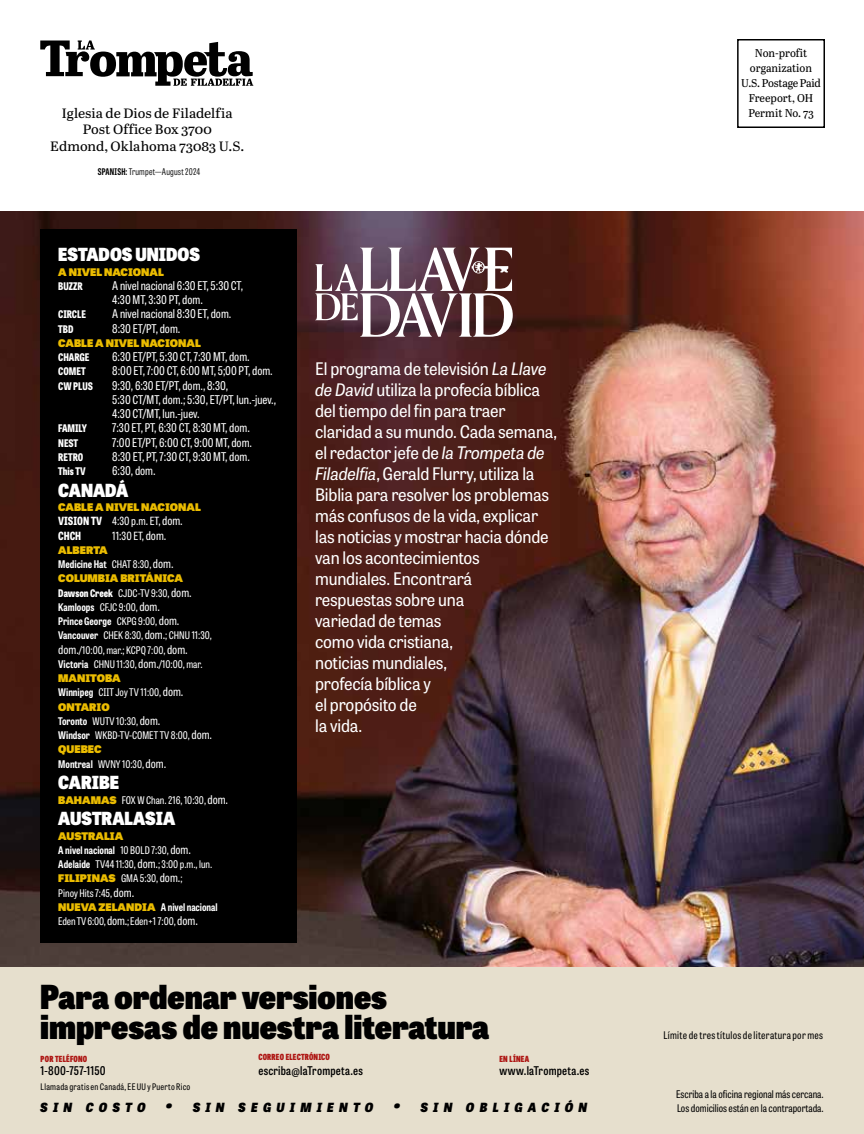
<style>
.page{position:relative;width:864px;height:1134px;background:#fff}
.page>*{position:absolute;margin:0;border:0;box-sizing:border-box;transform-origin:0 0}
.t1{font:800 33px/30px "Tablet Gothic Narrow";color:#000}
.t2{font:800 18px "Tablet Gothic Narrow";color:#fff}
.t3{font:17.25px/21px "Tablet Gothic Narrow";letter-spacing:-.01em;color:#fff}
.t4{font:13.5px/16.5px "Abril Text";color:#000;text-align:center;scale:1.05 1}
.t5{font:italic 800 12.6px "Tablet Gothic Narrow";letter-spacing:.425em;color:#000}
.t6{font:12px/14.2px "Tablet Gothic Condensed";color:#fff}
.t7{font:600 12px "Tablet Gothic Condensed";letter-spacing:.02em;color:#000}
.t8{font:11.25px/15px "Abril Titling";letter-spacing:-.005em;color:#000;text-align:center}
.t9{font:800 11.25px/14.2px "Tablet Gothic Condensed";color:#fff}
.t10{font:11.25px "Tablet Gothic Condensed";color:#fff}
.t11{font:10.5px/14.2px "Tablet Gothic Condensed";color:#fff}
.t12{font:800 10.5px "Tablet Gothic Wide";color:#ebbc00}
.t13{font:10.5px "Tablet Gothic Condensed";color:#000}
.t14{font:800 10.5px "Tablet Gothic Condensed";color:#fff}
.t15{font:10.5px "Tablet Gothic Condensed";letter-spacing:.025em;color:#000}
.t16{font:700 10.5px "Tablet Gothic Condensed";color:#fff}
.t17{font:300 9.15px "Tablet Gothic Compressed";letter-spacing:.02em;color:#000;scale:1.05 1}
.t18{font:9px "Tablet Gothic Condensed";letter-spacing:.03em;color:#000}
.t19{font:800 8.4px "Tablet Gothic Condensed";letter-spacing:.025em;color:#ae1613}
.s1{font-weight:700}
.s2{font-weight:400}
.s3{font-weight:400;font-size:12px}
.s4{font-size:12px}
.s5{font-weight:800}
.s6{font-family:"Tablet Gothic Wide";font-weight:800;color:#ebbc00}
.s7{font-family:"Tablet Gothic Condensed";font-weight:400;color:#fff}
.s8{font-family:"Tablet Gothic Condensed";font-weight:400;font-size:12px;color:#fff}
.s9{font-style:italic}
.s10{font-size:18px}
</style>
<div class="page">
<img style="left:0;top:212px;width:864px;height:756px">
<div style="left:0;top:968px;width:864px;height:166px;background:#e6dfcd"></div>
<svg style="left:40px;top:40px;width:213px;height:46px"></svg>
<div style="left:737px;top:39px;width:88px;height:89px;border:2px solid #000"></div>
<svg style="left:315px;top:248px;width:198px;height:89px"></svg>
<div style="left:40px;top:230px;width:257px;height:713px;background:#000"></div>
<p class="t4" style="left:50px;top:104px;width:186px">Iglesia de Dios de Filadelfia<br>Post Office Box 3700<br>Edmond, Oklahoma 73083 U.S.</p>
<p class="t17" style="left:98px;top:165px;width:99px"><span class="s1">SPANISH:</span> Trumpet—August 2024</p>
<h2 class="t2" style="left:58px;top:241px;width:143px">ESTADOS UNIDOS</h2>
<p class="t12" style="left:58px;top:264px;width:107px">A NIVEL NACIONAL</p>
<p class="t14" style="left:58px;top:278px;width:26px">BUZZR</p>
<p class="t6" style="left:112px;top:278px;width:132px">A nivel nacional 6:30 ET, 5:30 CT,<br>4:30 MT, 3:30 PT, dom.</p>
<p class="t14" style="left:58px;top:306px;width:29px">CIRCLE</p>
<p class="t6" style="left:112px;top:306px;width:121px">A nivel nacional 8:30 ET, dom.</p>
<p class="t14" style="left:58px;top:321px;width:17px">TBD</p>
<p class="t6" style="left:112px;top:321px;width:70px">8:30 ET/PT, dom.</p>
<p class="t12" style="left:58px;top:335px;width:144px">CABLE A NIVEL NACIONAL</p>
<p class="t14" style="left:58px;top:349px;width:33px">CHARGE</p>
<p class="t6" style="left:112px;top:349px;width:139px">6:30 ET/PT, 5:30 CT, 7:30 MT, dom.</p>
<p class="t14" style="left:58px;top:363px;width:29px">COMET</p>
<p class="t6" style="left:112px;top:363px;width:162px">8:00 ET, 7:00 CT, 6:00 MT, 5;00 PT, dom.</p>
<p class="t14" style="left:58px;top:378px;width:36px">CW PLUS</p>
<p class="t6" style="left:112px;top:378px;width:165px">9:30, 6:30 ET/PT, dom., 8:30,<br>5:30 CT/MT, dom.; 5:30, ET/PT, lun.-juev.,<br>4:30 CT/MT, lun.-juev.</p>
<p class="t14" style="left:58px;top:420px;width:30px">FAMILY</p>
<p class="t6" style="left:112px;top:420px;width:139px">7:30 ET, PT, 6:30 CT, 8:30 MT, dom.</p>
<p class="t14" style="left:58px;top:435px;width:21px">NEST</p>
<p class="t6" style="left:112px;top:435px;width:141px">7:00 ET/PT, 6:00 CT, 9:00 MT, dom.</p>
<p class="t14" style="left:58px;top:449px;width:26px">RETRO</p>
<p class="t6" style="left:112px;top:449px;width:139px">8:30 ET, PT, 7:30 CT, 9:30 MT, dom.</p>
<p class="t14" style="left:58px;top:463px;width:29px">This TV</p>
<p class="t6" style="left:112px;top:463px;width:45px">6:30, dom.</p>
<h2 class="t2" style="left:58px;top:477px;width:71px">CANADÁ</h2>
<p class="t12" style="left:58px;top:499px;width:144px">CABLE A NIVEL NACIONAL</p>
<p class="t9" style="left:58px;top:513px;width:126px">VISION TV <span class="s2">4:30 p.m. ET,</span> <span class="s3">dom.<br></span>CHCH</p>
<p class="t10" style="left:112px;top:528px;width:56px">11:30 ET, <span class="s4">dom.</span></p>
<p class="t12" style="left:58px;top:542px;width:51px">ALBERTA</p>
<p class="t16" style="left:58px;top:557px;width:117px">Medicine Hat <span class="s2">CHAT 8:30,</span> <span class="s3">dom.</span></p>
<p class="t12" style="left:58px;top:570px;width:126px">COLUMBIA BRITÁNICA</p>
<p class="t11" style="left:58px;top:585px;width:155px"><span class="s5">Dawson Creek</span> CJDC-TV 9:30, <span class="s4">dom.<br></span><span class="s1">Kamloops</span> CFJC 9:00, <span class="s4">dom.<br></span><span class="s1">Prince George</span> CKPG 9:00, <span class="s4">dom.<br></span><span class="s1">Vancouver</span> CHEK 8:30, <span class="s4">dom.</span>; CHNU 11:30, <span class="s4">dom.</span>/10:00, mar.; KCPQ 7:00, <span class="s4">dom.<br></span><span class="s1">Victoria</span> CHNU 11:30, <span class="s4">dom.</span>/10:00, mar.</p>
<p class="t12" style="left:58px;top:670px;width:64px">MANITOBA</p>
<p class="t11" style="left:58px;top:685px;width:127px"><span class="s1">Winnipeg</span> CIIT Joy TV 11:00, <span class="s4">dom.</span></p>
<p class="t12" style="left:58px;top:699px;width:53px">ONTARIO</p>
<p class="t11" style="left:58px;top:713px;width:155px"><span class="s1">Toronto</span> WUTV 10:30, <span class="s4">dom.<br></span><span class="s1">Windsor</span> WKBD-TV-COMET TV 8:00, <span class="s4">dom.</span></p>
<p class="t12" style="left:58px;top:741px;width:45px">QUEBEC</p>
<p class="t11" style="left:58px;top:756px;width:109px"><span class="s1">Montreal</span> WVNY 10:30, <span class="s4">dom.</span></p>
<h2 class="t2" style="left:58px;top:769px;width:62px">CARIBE</h2>
<p class="t11" style="left:58px;top:792px;width:171px"><span class="s6">BAHAMAS</span> FOX W Chan. 216, 10:30, <span class="s4">dom.</span></p>
<h2 class="t2" style="left:58px;top:805px;width:119px">AUSTRALASIA</h2>
<p class="t12" style="left:58px;top:828px;width:67px">AUSTRALIA</p>
<p class="t11" style="left:58px;top:842px;width:156px"><span class="s1">A nivel nacional</span> 10 BOLD 7:30, <span class="s4">dom.<br></span><span class="s1">Adelaide</span> TV44 11:30, <span class="s4">dom.</span>; 3:00 p.m., lun.</p>
<p class="t12" style="left:58px;top:870px;width:126px">FILIPINAS <span class="s7">GMA 5:30,</span> <span class="s8">dom.</span><span class="s7">;</span></p>
<p class="t11" style="left:58px;top:885px;width:161px">Pinoy Hits 7:45, <span class="s4">dom.<br></span><span class="s6">NUEVA ZELANDIA</span> <span class="s1">A nivel nacional<br></span>Eden TV 6:00, <span class="s4">dom.</span>; Eden+1 7:00, <span class="s4">dom.</span></p>
<p class="t3" style="left:315px;top:358px;width:243px">El programa de televisión <span class="s9">La Llave de David</span> utiliza la profecía bíblica del tiempo del fin para traer claridad a su mundo. Cada semana, el redactor jefe de <span class="s9">la Trompeta de<br>Filadelfia</span>, Gerald Flurry, utiliza la<br>Biblia para resolver los problemas más confusos de la vida, explicar las noticias y mostrar hacia dónde van los acontecimientos mundiales. Encontrará<br>respuestas sobre una<br>variedad de temas<br>como vida cristiana,<br>noticias mundiales,<br>profecía bíblica y<br>el propósito de<br>la vida.</p>
<h1 class="t1" style="left:40px;top:981px;width:451px">Para ordenar versiones impresas de nuestra literatura</h1>
<p class="t19" style="left:41px;top:1052px;width:48px">POR TELÉFONO</p>
<p class="t7" style="left:41px;top:1063px;width:66px">1-800-757-1150</p>
<p class="t19" style="left:258px;top:1051px;width:73px">CORREO ELECTRÓNICO</p>
<p class="t7" style="left:258px;top:1063px;width:106px">escriba@laTrompeta.es</p>
<p class="t19" style="left:500px;top:1052px;width:31px">EN LÍNEA</p>
<p class="t7" style="left:499px;top:1063px;width:91px">www.laTrompeta.es</p>
<p class="t8" style="left:741px;top:45px;width:81px">Non-profit organization<br>U.S. Postage Paid<br>Freeport, OH<br>Permit No. 73</p>
<p class="t15" style="left:664px;top:1028px;width:161px">Límite de tres títulos de literatura por mes</p>
<p class="t18" style="left:41px;top:1081px;width:151px">Llamada gratis en Canadá, EE UU y Puerto Rico</p>
<p class="t13" style="left:676px;top:1087px;width:149px">Escriba a la oficina regional más cercana.</p>
<p class="t5" style="left:40px;top:1098px;width:548px">SIN COSTO <span class="s10">•</span> SIN SEGUIMIENTO <span class="s10">•</span> SIN OBLIGACIÓN</p>
<p class="t13" style="left:677px;top:1101px;width:148px">Los domicilios están en la contraportada.</p>
</div>
